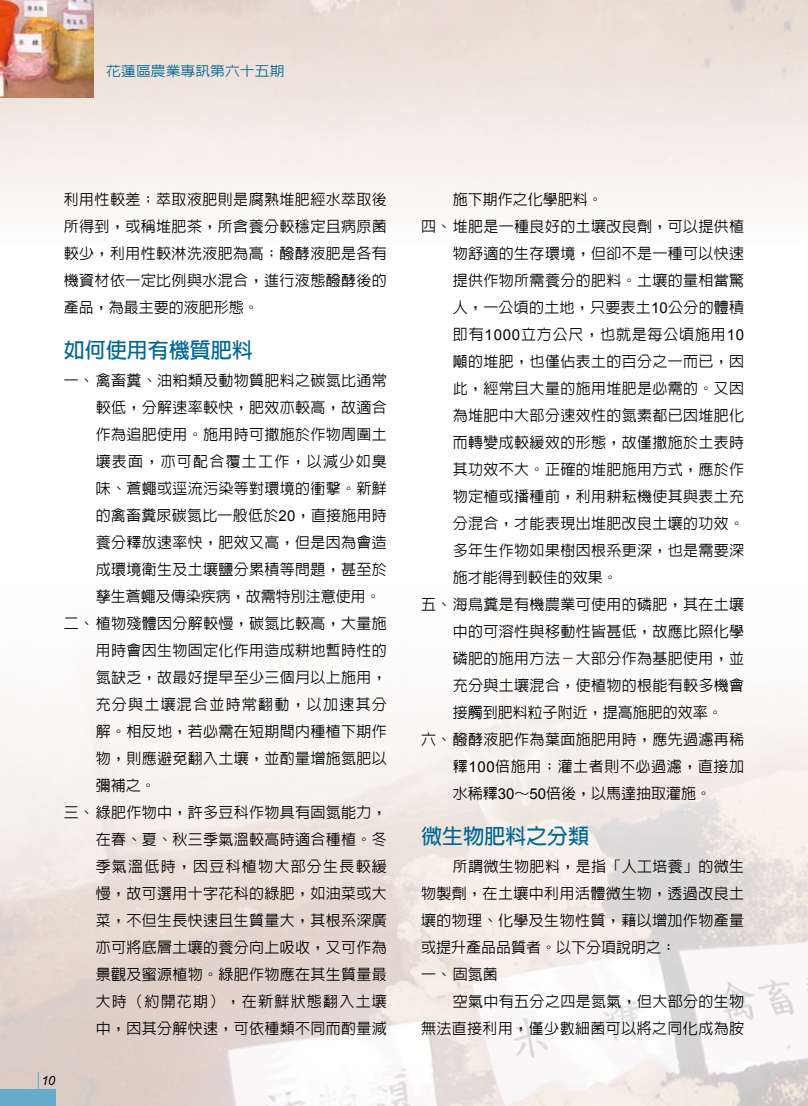
<style>
.page{position:relative;width:808px;height:1106px;background:#fff}
.page>*{position:absolute;margin:0;border:0;box-sizing:border-box;transform-origin:0 0}
.t1{font:700 21px "Lin Gothic";color:#006795}
.t2{font:500 15px/27px "Lin Gothic";letter-spacing:.025em;color:#000;text-align:justify}
.t3{font:500 15px "Lin Gothic";color:#000}
.t4{font:500 15px "Lin Gothic";letter-spacing:.085em;color:#000}
.t5{font:500 15px "Lin Gothic";letter-spacing:.055em;color:#000}
.t6{font:500 13.5px "Lin Gothic";color:#006795;scale:1.1 1}
.t7{font:italic 12.75px "Arial";color:#000}
.s1{font-family:"Arial";font-weight:400}
</style>
<div class="page">
<img style="left:0;top:0;width:808px;height:1106px">
<div style="left:0;top:1089px;width:55px;height:17px;background:#67abca"></div>
<hr style="left:38px;top:1071px;width:1px;height:35px;background:#67abca">
<img style="left:0;top:0;width:94px;height:98px">
<p class="t6" style="left:106px;top:64px;width:164px">花蓮區農業專訊第六十五期</p>
<p class="t2" style="left:64px;top:185px;width:325px">利用性較差；萃取液肥則是腐熟堆肥經水萃取後所得到，或稱堆肥茶，所含養分較穩定且病原菌較少，利用性較淋洗液肥為高；醱酵液肥是各有機資材依一定比例與水混合，進行液態醱酵後的產品，為最主要的液肥形態。</p>
<h1 class="t1" style="left:64px;top:339px;width:190px">如何使用有機質肥料</h1>
<p class="t2" style="left:64px;top:367px;width:325px">一、禽畜糞、油粕類及動物質肥料之碳氮比通常</p>
<p class="t2" style="left:96px;top:394px;width:293px">較低，分解速率較快，肥效亦較高，故適合</p>
<p class="t2" style="left:96px;top:421px;width:293px">作為追肥使用。施用時可撒施於作物周圍土</p>
<p class="t4" style="left:96px;top:454px;width:293px">壤表面，亦可配合覆土工作，以減少如臭</p>
<p class="t2" style="left:96px;top:475px;width:293px">味、蒼蠅或逕流污染等對環境的衝擊。新鮮</p>
<p class="t2" style="left:96px;top:502px;width:293px">的禽畜糞尿碳氮比一般低於<span class="s1">20</span>，直接施用時</p>
<p class="t2" style="left:96px;top:529px;width:293px">養分釋放速率快，肥效又高，但是因為會造</p>
<p class="t2" style="left:96px;top:556px;width:293px">成環境衛生及土壤鹽分累積等問題，甚至於</p>
<p class="t3" style="left:96px;top:589px;width:287px">孳生蒼蠅及傳染疾病，故需特別注意使用。</p>
<p class="t2" style="left:64px;top:610px;width:325px">二、植物殘體因分解較慢，碳氮比較高，大量施</p>
<p class="t2" style="left:96px;top:637px;width:293px">用時會因生物固定化作用造成耕地暫時性的</p>
<p class="t2" style="left:96px;top:664px;width:293px">氮缺乏，故最好提早至少三個月以上施用，</p>
<p class="t4" style="left:96px;top:697px;width:293px">充分與土壤混合並時常翻動，以加速其分</p>
<p class="t2" style="left:96px;top:718px;width:293px">解。相反地，若必需在短期間內種植下期作</p>
<p class="t2" style="left:96px;top:745px;width:293px">物，則應避免翻入土壤，並酌量增施氮肥以</p>
<p class="t2" style="left:96px;top:772px;width:62px">彌補之。</p>
<p class="t2" style="left:64px;top:799px;width:325px">三、綠肥作物中，許多豆科作物具有固氮能力，</p>
<p class="t2" style="left:96px;top:826px;width:293px">在春、夏、秋三季氣溫較高時適合種植。冬</p>
<p class="t4" style="left:96px;top:859px;width:293px">季氣溫低時，因豆科植物大部分生長較緩</p>
<p class="t2" style="left:96px;top:880px;width:293px">慢，故可選用十字花科的綠肥，如油菜或大</p>
<p class="t2" style="left:96px;top:907px;width:293px">菜，不但生長快速且生質量大，其根系深廣</p>
<p class="t2" style="left:96px;top:934px;width:293px">亦可將底層土壤的養分向上吸收，又可作為</p>
<p class="t2" style="left:96px;top:961px;width:293px">景觀及蜜源植物。綠肥作物應在其生質量最</p>
<p class="t4" style="left:96px;top:994px;width:293px">大時（約開花期），在新鮮狀態翻入土壤</p>
<p class="t2" style="left:96px;top:1015px;width:293px">中，因其分解快速，可依種類不同而酌量減</p>
<p class="t7" style="left:41px;top:1073px;width:15px">10</p>
<p class="t3" style="left:453px;top:191px;width:151px">施下期作之化學肥料。</p>
<p class="t2" style="left:421px;top:212px;width:325px">四、堆肥是一種良好的土壤改良劑，可以提供植</p>
<p class="t2" style="left:453px;top:239px;width:293px">物舒適的生存環境，但卻不是一種可以快速</p>
<p class="t2" style="left:453px;top:266px;width:293px">提供作物所需養分的肥料。土壤的量相當驚</p>
<p class="t2" style="left:453px;top:293px;width:293px">人，一公頃的土地，只要表土<span class="s1">10</span>公分的體積</p>
<p class="t5" style="left:453px;top:326px;width:293px">即有<span class="s1">1000</span>立方公尺，也就是每公頃施用<span class="s1">10</span></p>
<p class="t2" style="left:453px;top:347px;width:293px">噸的堆肥，也僅佔表土的百分之一而已，因</p>
<p class="t2" style="left:453px;top:374px;width:293px">此，經常且大量的施用堆肥是必需的。又因</p>
<p class="t2" style="left:453px;top:401px;width:293px">為堆肥中大部分速效性的氮素都已因堆肥化</p>
<p class="t2" style="left:453px;top:428px;width:293px">而轉變成較緩效的形態，故僅撒施於土表時</p>
<p class="t2" style="left:453px;top:455px;width:293px">其功效不大。正確的堆肥施用方式，應於作</p>
<p class="t2" style="left:453px;top:482px;width:293px">物定植或播種前，利用耕耘機使其與表土充</p>
<p class="t2" style="left:453px;top:509px;width:293px">分混合，才能表現出堆肥改良土壤的功效。</p>
<p class="t2" style="left:453px;top:536px;width:293px">多年生作物如果樹因根系更深，也是需要深</p>
<p class="t3" style="left:453px;top:569px;width:166px">施才能得到較佳的效果。</p>
<p class="t2" style="left:421px;top:590px;width:325px">五、海鳥糞是有機農業可使用的磷肥，其在土壤</p>
<p class="t2" style="left:453px;top:617px;width:293px">中的可溶性與移動性皆甚低，故應比照化學</p>
<p class="t2" style="left:453px;top:644px;width:293px">磷肥的施用方法－大部分作為基肥使用，並</p>
<p class="t2" style="left:453px;top:671px;width:293px">充分與土壤混合，使植物的根能有較多機會</p>
<p class="t3" style="left:453px;top:704px;width:271px">接觸到肥料粒子附近，提高施肥的效率。</p>
<p class="t2" style="left:421px;top:725px;width:325px">六、醱酵液肥作為葉面施肥用時，應先過濾再稀</p>
<p class="t2" style="left:453px;top:752px;width:293px">釋<span class="s1">100</span>倍施用；灌土者則不必過濾，直接加</p>
<p class="t3" style="left:453px;top:785px;width:260px">水稀釋<span class="s1">30</span>～<span class="s1">50</span>倍後，以馬達抽取灌施。</p>
<h1 class="t1" style="left:421px;top:825px;width:169px">微生物肥料之分類</h1>
<p class="t2" style="left:421px;top:853px;width:325px;text-align:left;text-indent:32px">所謂微生物肥料，是指「人工培養」的微生物製劑，在土壤中利用活體微生物，透過改良土壤的物理、化學及生物性質，藉以增加作物產量或提升產品品質者。以下分項說明之：<br>一、固氮菌</p>
<p class="t2" style="left:421px;top:988px;width:325px;text-align:right">空氣中有五分之四是氮氣，但大部分的生物<br>無法直接利用，僅少數細菌可以將之同化成為胺</p>
</div>
